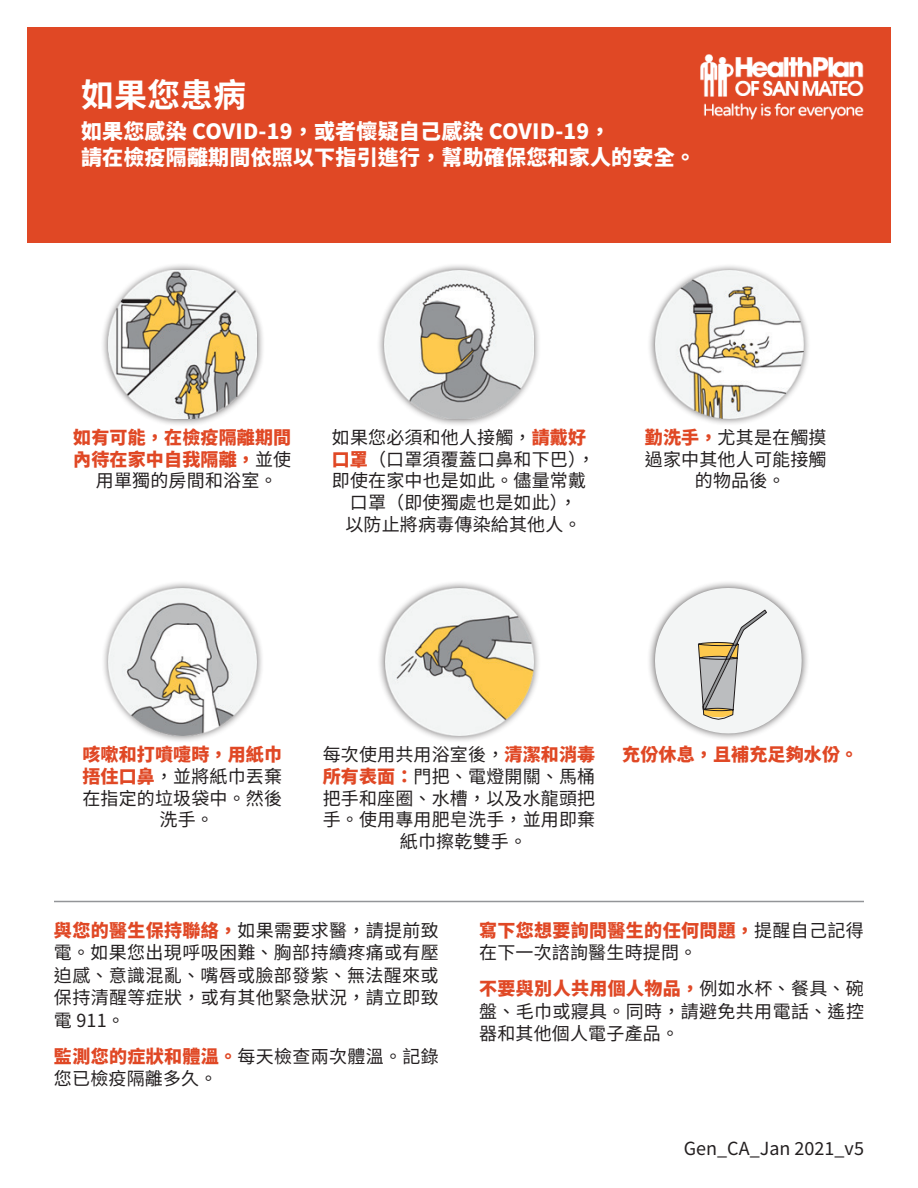
<style>
.page{position:relative;width:918px;height:1188px;background:#fff}
.page>*{position:absolute;margin:0;border:0;box-sizing:border-box;transform-origin:0 0}
.t1{font:700 33px "Source Han Sans TW";color:#fff}
.t2{font:800 21px/25.2px "Source Han Sans TW";letter-spacing:.01em;color:#fff}
.t3{font:18px/21.6px "Source Han Sans TW";letter-spacing:.01em;color:#231f20;text-align:center}
.t4{font:800 18px/21.6px "Source Han Sans TW";letter-spacing:.01em;color:#e04825;text-align:center}
.s1{font-weight:400;color:#231f20}
.s2{font-weight:800;color:#e04825}
</style>
<div class="page">
<div style="left:27px;top:27px;width:864px;height:216px;background:#e04825"></div>
<img style="left:700px;top:54px;width:164px;height:66px">
<hr style="left:54px;top:901px;width:810px;height:1px;background:#939598">
<div style="left:100px;top:262px;width:164px;height:164px;background:#231f20;opacity:.75"></div>
<img style="left:108px;top:270px;width:148px;height:148px">
<div style="left:376px;top:262px;width:166px;height:164px;background:#231f20;opacity:.75"></div>
<img style="left:385px;top:270px;width:148px;height:148px">
<div style="left:647px;top:263px;width:164px;height:163px;background:#231f20;opacity:.75"></div>
<img style="left:655px;top:271px;width:148px;height:147px">
<div style="left:101px;top:580px;width:163px;height:164px;background:#231f20;opacity:.75"></div>
<img style="left:109px;top:588px;width:147px;height:147px">
<div style="left:377px;top:580px;width:164px;height:164px;background:#231f20;opacity:.75"></div>
<img style="left:385px;top:588px;width:148px;height:148px">
<div style="left:647px;top:580px;width:163px;height:162px;background:#231f20;opacity:.75"></div>
<svg style="left:655px;top:588px;width:147px;height:145px"></svg>
<h1 class="t1" style="left:81px;top:77px;width:166px">如果您患病</h1>
<p class="t2" style="left:81px;top:119px;width:616px">如果您感染 COVID-19，或者懷疑自己感染 COVID-19，<br>請在檢疫隔離期間依照以下指引進行，幫助確保您和家人的安全。</p>
<p class="t4" style="left:73px;top:427px;width:219px">如有可能，在檢疫隔離期間內待在家中自我隔離，<span class="s1">並使用單獨的房間和浴室。</span></p>
<p class="t3" style="left:332px;top:427px;width:265px">如果您必須和他人接觸，<span class="s2">請戴好口罩</span>（口罩須覆蓋口鼻和下巴），即使在家中也是如此。儘量常戴口罩（即使獨處也是如此），<br>以防止將病毒傳染給其他人。</p>
<p class="t3" style="left:645px;top:427px;width:183px"><span class="s2">勤洗手，</span>尤其是在觸摸過家中其他人可能接觸的物品後。</p>
<p class="t3" style="left:82px;top:744px;width:201px"><span class="s2">咳嗽和打噴嚏時，用紙巾捂住口鼻</span>，並將紙巾丟棄在指定的垃圾袋中。然後洗手。</p>
<p class="t3" style="left:323px;top:744px;width:274px">每次使用共用浴室後，<span class="s2">清潔和消毒所有表面：</span>門把、電燈開關、馬桶把手和座圈、水槽，以及水龍頭把手。使用專用肥皂洗手，並用即棄紙巾擦乾雙手。</p>
<p class="t4" style="left:622px;top:744px;width:238px">充份休息，且補充足夠水份。</p>
<p class="t3" style="left:54px;top:919px;width:386px;line-height:22.5px;text-align:justify"><span class="s2">與您的醫生保持聯絡，</span>如果需要求醫，請提前致電。如果您出現呼吸困難、胸部持續疼痛或有壓迫感、意識混亂、嘴唇或臉部發紫、無法醒來或保持清醒等症狀，或有其他緊急狀況，請立即致電 911。</p>
<p class="t3" style="left:54px;top:1045px;width:386px;line-height:22.5px;text-align:left"><span class="s2">監測您的症狀和體溫。</span>每天檢查兩次體溫。記錄您已檢疫隔離多久。</p>
<p class="t3" style="left:479px;top:919px;width:386px;line-height:22.5px;text-align:left"><span class="s2">寫下您想要詢問醫生的任何問題，</span>提醒自己記得在下一次諮詢醫生時提問。</p>
<p class="t3" style="left:479px;top:978px;width:386px;line-height:22.5px;text-align:justify"><span class="s2">不要與別人共用個人物品，</span>例如水杯、餐具、碗盤、毛巾或寢具。同時，請避免共用電話、遙控器和其他個人電子產品。</p>
<p class="t3" style="left:684px;top:1138px;width:182px">Gen_CA_Jan 2021_v5</p>
</div>
